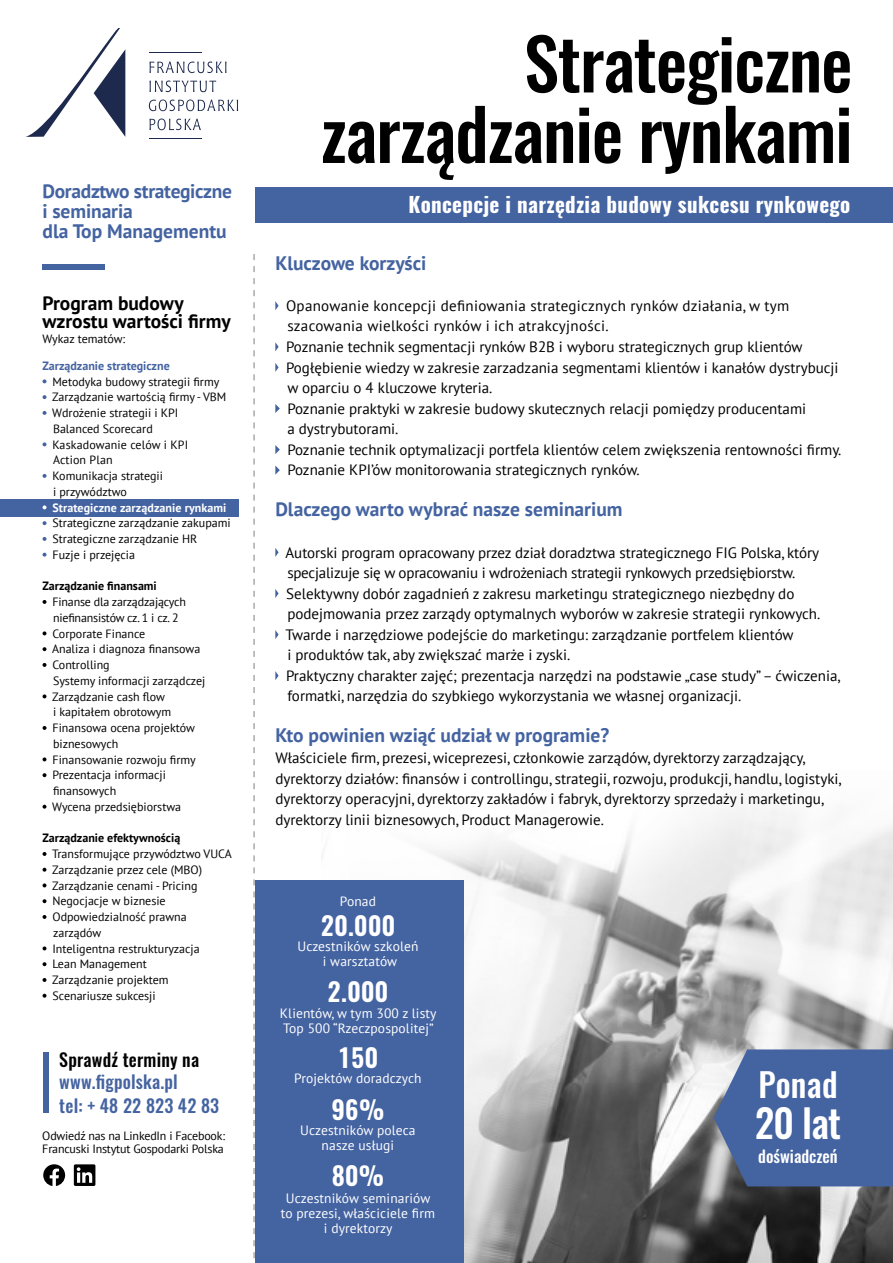
<style>
.page{position:relative;width:893px;height:1263px;background:#fff}
.page>*{position:absolute;margin:0;border:0;box-sizing:border-box;transform-origin:0 0}
.t1{font:500 70.5px/70.5px "Oswald";letter-spacing:-.015em;color:#000;text-align:right}
.t2{font:500 39px "Oswald";color:#fff}
.t3{font:500 33px "Oswald";letter-spacing:.01em;color:#fff}
.t4{font:600 25.5px/52.5px "Oswald";letter-spacing:.015em;color:#fff}
.t5{font:700 21px "Oswald";letter-spacing:.015em;color:#fff}
.t6{font:700 19.5px/20.2px "PT Sans";color:#4463a1}
.t7{font:700 19.5px/18px "PT Sans";color:#000}
.t8{font:500 18px/23.4px "Oswald";letter-spacing:.01em;color:#4463a1}
.t9{font:500 18px "Oswald";letter-spacing:.01em;color:#000}
.t10{font:500 16.5px "Oswald";color:#fff}
.t11{font:15px/20.5px "PT Sans";color:#000}
.t12{font:13.5px/15px "PT Sans";letter-spacing:.01em;color:#fff;text-align:center}
.t13{font:12px/15.8px "PT Sans";color:#000}
.t14{font:700 12px "PT Sans";color:#000}
.t15{font:700 12px "PT Sans";letter-spacing:.005em;color:#fff}
.t16{font:700 12px "PT Sans";color:#4463a1}
</style>
<div class="page">
<img style="left:321px;top:806px;width:572px;height:457px">
<svg style="left:714px;top:1049px;width:179px;height:137px;background:#4f6ba3"></svg>
<div style="left:255px;top:187px;width:638px;height:35px;background:#4463a1"></div>
<div style="left:43px;top:264px;width:62px;height:6px;background:#4463a1"></div>
<div style="left:0;top:500px;width:238px;height:17px;background:#4463a1"></div>
<svg style="left:26px;top:29px;width:99px;height:108px"></svg>
<hr style="left:149px;top:138px;width:52px;height:1px;background:#1d294d">
<svg style="left:150px;top:62px;width:76px;height:11px"></svg>
<svg style="left:150px;top:81px;width:66px;height:11px"></svg>
<svg style="left:149px;top:100px;width:89px;height:11px"></svg>
<svg style="left:150px;top:119px;width:51px;height:11px"></svg>
<hr style="left:149px;top:53px;width:52px;height:1px;background:#1d294d">
<svg style="left:43px;top:379px;width:3px;height:4px"></svg>
<svg style="left:43px;top:395px;width:3px;height:4px"></svg>
<svg style="left:43px;top:411px;width:3px;height:4px"></svg>
<svg style="left:43px;top:442px;width:3px;height:4px"></svg>
<svg style="left:43px;top:474px;width:3px;height:4px"></svg>
<svg style="left:43px;top:505px;width:3px;height:4px"></svg>
<svg style="left:43px;top:521px;width:3px;height:4px"></svg>
<svg style="left:43px;top:537px;width:3px;height:4px"></svg>
<svg style="left:43px;top:553px;width:3px;height:4px"></svg>
<svg style="left:43px;top:600px;width:3px;height:4px"></svg>
<svg style="left:43px;top:631px;width:3px;height:4px"></svg>
<svg style="left:43px;top:647px;width:3px;height:4px"></svg>
<svg style="left:43px;top:663px;width:3px;height:4px"></svg>
<svg style="left:43px;top:694px;width:3px;height:4px"></svg>
<svg style="left:43px;top:726px;width:3px;height:4px"></svg>
<svg style="left:43px;top:757px;width:3px;height:4px"></svg>
<svg style="left:43px;top:773px;width:3px;height:4px"></svg>
<svg style="left:43px;top:805px;width:3px;height:4px"></svg>
<svg style="left:43px;top:852px;width:3px;height:4px"></svg>
<svg style="left:43px;top:868px;width:3px;height:4px"></svg>
<svg style="left:43px;top:883px;width:3px;height:4px"></svg>
<svg style="left:43px;top:899px;width:3px;height:4px"></svg>
<svg style="left:43px;top:915px;width:3px;height:4px"></svg>
<svg style="left:43px;top:946px;width:3px;height:4px"></svg>
<svg style="left:43px;top:962px;width:3px;height:4px"></svg>
<svg style="left:43px;top:978px;width:3px;height:4px"></svg>
<svg style="left:43px;top:994px;width:3px;height:4px"></svg>
<svg style="left:275px;top:301px;width:4px;height:9px"></svg>
<svg style="left:275px;top:342px;width:4px;height:9px"></svg>
<svg style="left:275px;top:363px;width:4px;height:9px"></svg>
<svg style="left:275px;top:404px;width:5px;height:9px"></svg>
<svg style="left:275px;top:445px;width:5px;height:9px"></svg>
<svg style="left:275px;top:466px;width:5px;height:9px"></svg>
<svg style="left:275px;top:548px;width:4px;height:9px"></svg>
<svg style="left:275px;top:589px;width:4px;height:9px"></svg>
<svg style="left:275px;top:630px;width:4px;height:9px"></svg>
<svg style="left:275px;top:671px;width:4px;height:9px"></svg>
<div style="left:44px;top:1052px;width:5px;height:61px;background:#4463a1"></div>
<svg style="left:43px;top:1164px;width:22px;height:22px"></svg>
<svg style="left:74px;top:1164px;width:21px;height:22px"></svg>
<svg style="left:253px;top:254px;width:2px;height:1005px"></svg>
<div style="left:255px;top:880px;width:208px;height:383px;background:#4463a1"></div>
<h3 class="t6" style="left:43px;top:181px;width:191px">Doradztwo strategiczne i seminaria<br>dla Top Managementu</h3>
<h3 class="t7" style="left:43px;top:294px;width:190px">Program budowy wzrostu wartości firmy</h3>
<p class="t13" style="left:43px;top:331px;width:84px">Wykaz tematów:</p>
<p class="t16" style="left:43px;top:358px;width:129px">Zarządzanie strategiczne</p>
<p class="t13" style="left:52px;top:373px;width:176px">Metodyka budowy strategii firmy<br>Zarządzanie wartością firmy - VBM<br>Wdrożenie strategii i KPI<br>Balanced Scorecard<br>Kaskadowanie celów i KPI<br>Action Plan<br>Komunikacja strategii<br>i przywództwo</p>
<p class="t15" style="left:52px;top:499px;width:175px">Strategiczne zarządzanie rynkami</p>
<p class="t13" style="left:52px;top:515px;width:180px">Strategiczne zarządzanie zakupami<br>Strategiczne zarządzanie HR<br>Fuzje i przejęcia</p>
<p class="t14" style="left:43px;top:578px;width:116px">Zarządzanie finansami</p>
<p class="t13" style="left:52px;top:594px;width:155px">Finanse dla zarządzających niefinansistów cz. 1 i cz. 2<br>Corporate Finance<br>Analiza i diagnoza finansowa<br>Controlling<br>Systemy informacji zarządczej<br>Zarządzanie cash flow<br>i kapitałem obrotowym<br>Finansowa ocena projektów biznesowych<br>Finansowanie rozwoju firmy<br>Prezentacja informacji finansowych<br>Wycena przedsiębiorstwa</p>
<p class="t14" style="left:43px;top:830px;width:139px">Zarządzanie efektywnością</p>
<p class="t13" style="left:52px;top:846px;width:181px">Transformujące przywództwo VUCA<br>Zarządzanie przez cele (MBO)<br>Zarządzanie cenami - Pricing<br>Negocjacje w biznesie<br>Odpowiedzialność prawna zarządów<br>Inteligentna restrukturyzacja<br>Lean Management<br>Zarządzanie projektem<br>Scenariusze sukcesji</p>
<p class="t9" style="left:59px;top:1047px;width:141px">Sprawdź terminy na</p>
<p class="t8" style="left:59px;top:1070px;width:161px">www.figpolska.pl<br>tel: + 48 22 823 42 83</p>
<p class="t13" style="left:42px;top:1128px;width:184px;line-height:13.5px">Odwiedź nas na LinkedIn i Facebook:<br>Francuski Instytut Gospodarki Polska</p>
<h1 class="t1" style="left:321px;top:30px;width:534px">Strategiczne zarządzanie rynkami</h1>
<h3 class="t5" style="left:408px;top:190px;width:443px">Koncepcje i narzędzia budowy sukcesu rynkowego</h3>
<h3 class="t6" style="left:275px;top:252px;width:153px">Kluczowe korzyści</h3>
<p class="t11" style="left:286px;top:295px;width:557px">Opanowanie koncepcji definiowania strategicznych rynków działania, w tym szacowania wielkości rynków i ich atrakcyjności.<br>Poznanie technik segmentacji rynków B2B i wyboru strategicznych grup klientów Pogłębienie wiedzy w zakresie zarzadzania segmentami klientów i kanałów dystrybucji w oparciu o 4 kluczowe kryteria.<br>Poznanie praktyki w zakresie budowy skutecznych relacji pomiędzy producentami<br>a dystrybutorami.<br>Poznanie technik optymalizacji portfela klientów celem zwiększenia rentowności firmy.<br>Poznanie KPI’ów monitorowania strategicznych rynków.</p>
<h3 class="t6" style="left:275px;top:499px;width:349px">Dlaczego warto wybrać nasze seminarium</h3>
<p class="t11" style="left:286px;top:542px;width:556px">Autorski program opracowany przez dział doradztwa strategicznego FIG Polska, który specjalizuje się w opracowaniu i wdrożeniach strategii rynkowych przedsiębiorstw.<br>Selektywny dobór zagadnień z zakresu marketingu strategicznego niezbędny do podejmowania przez zarządy optymalnych wyborów w zakresie strategii rynkowych.<br>Twarde i narzędziowe podejście do marketingu: zarządzanie portfelem klientów<br>i produktów tak, aby zwiększać marże i zyski.<br>Praktyczny charakter zajęć; prezentacja narzędzi na podstawie „case study” – ćwiczenia, formatki, narzędzia do szybkiego wykorzystania we własnej organizacji.</p>
<h3 class="t6" style="left:275px;top:725px;width:335px">Kto powinien wziąć udział w programie?</h3>
<p class="t11" style="left:275px;top:747px;width:568px">Właściciele firm, prezesi, wiceprezesi, członkowie zarządów, dyrektorzy zarządzający, dyrektorzy działów: finansów i controllingu, strategii, rozwoju, produkcji, handlu, logistyki, dyrektorzy operacyjni, dyrektorzy zakładów i fabryk, dyrektorzy sprzedaży i marketingu, dyrektorzy linii biznesowych, Product Managerowie.</p>
<p class="t12" style="left:340px;top:894px;width:38px">Ponad</p>
<p class="t12" style="left:297px;top:939px;width:123px">Uczestników szkoleń i warsztatów</p>
<h3 class="t4" style="left:321px;top:900px;width:76px">20.000</h3>
<h3 class="t4" style="left:328px;top:966px;width:62px">2.000</h3>
<p class="t12" style="left:280px;top:1005px;width:158px;text-align:left">Klientów, w tym 300 z listy<br>Top 500 “Rzeczpospolitej”</p>
<h3 class="t4" style="left:332px;top:1032px;width:54px">150<br>96%</h3>
<p class="t12" style="left:294px;top:1071px;width:129px">Projektów doradczych</p>
<p class="t12" style="left:300px;top:1122px;width:117px">Uczestników poleca nasze usługi</p>
<h3 class="t4" style="left:332px;top:1150px;width:54px">80%</h3>
<p class="t12" style="left:281px;top:1190px;width:156px">Uczestników seminariów to prezesi, właściciele firm i dyrektorzy</p>
<h3 class="t3" style="left:758px;top:1062px;width:81px">Ponad</h3>
<h2 class="t2" style="left:755px;top:1095px;width:88px">20 lat</h2>
<p class="t10" style="left:758px;top:1144px;width:81px">doświadczeń</p>
</div>
